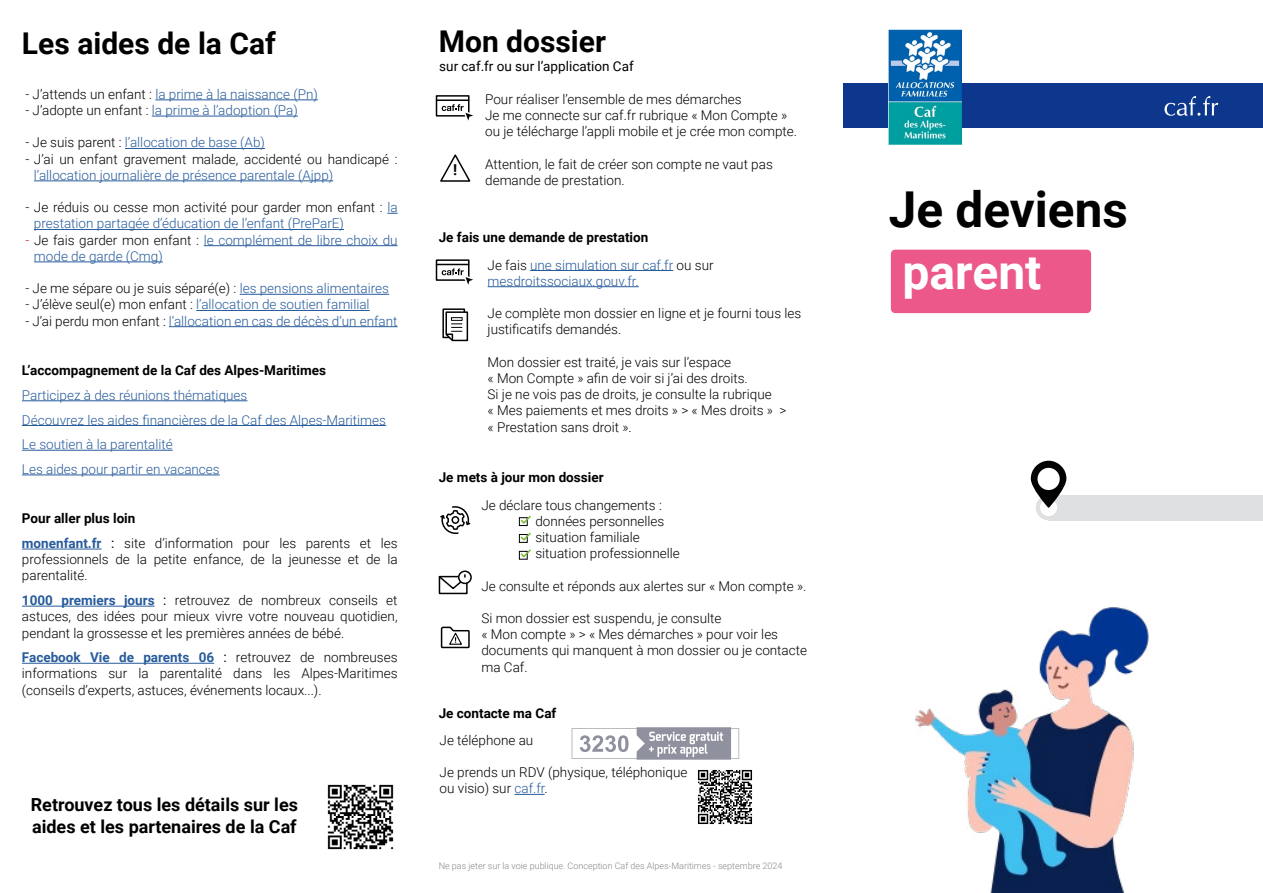
<style>
.page{position:relative;width:1263px;height:893px;background:#fff}
.page>*{position:absolute;margin:0;border:0;box-sizing:border-box;transform-origin:0 0}
.t1{font:700 49.5px "Roboto";color:#000}
.t2{font:700 48px "Roboto";color:#fff}
.t3{font:700 30px "Roboto";color:#000}
.t4{font:700 18px/21.6px "Roboto";color:#000}
.t5{font:700 15px "Roboto";color:#000}
.t6{font:300 13.5px/16.2px "Roboto";color:#000}
.t7{font:300 13.5px/16.2px "Roboto";color:#275b9b}
.t8{font:700 13.5px "Roboto";color:#000}
.t9{font:300 13.5px "Roboto";color:#020203}
.t10{font:13.5px "Roboto";color:#000}
.t11{font:300 9px "Roboto";color:#878787}
.s1{color:#000}
.s2{color:#cd1719}
.s3{color:#275b9b}
.s4{color:#020203}
.s5{font-weight:700}
.s6{font-weight:700;color:#275b9b}
.s7{font-weight:400}
</style>
<div class="page">
<img style="left:915px;top:607px;width:234px;height:286px">
<div style="left:844px;top:83px;width:419px;height:45px;background:#0d378c"></div>
<svg style="left:1164px;top:96px;width:54px;height:20px"></svg>
<img style="left:889px;top:30px;width:72px;height:115px">
<div style="left:1048px;top:495px;width:215px;height:25px;background:#dfe0e1"></div>
<div style="left:1036px;top:495px;width:25px;height:25px;background:#dfe0e1;border-radius:50%"></div>
<div style="left:1040px;top:499px;width:17px;height:17px;background:#fff;border-radius:50%"></div>
<svg style="left:1030px;top:461px;width:37px;height:47px"></svg>
<div style="left:1037px;top:468px;width:23px;height:22px;background:#fff;border-radius:50%"></div>
<hr style="left:155px;top:100px;width:163px;height:1px;background:#275b9b">
<hr style="left:152px;top:116px;width:146px;height:1px;background:#275b9b">
<hr style="left:125px;top:148px;width:140px;height:1px;background:#275b9b">
<hr style="left:34px;top:181px;width:299px;height:1px;background:#275b9b">
<hr style="left:34px;top:229px;width:310px;height:1px;background:#275b9b">
<hr style="left:204px;top:245px;width:194px;height:1px;background:#275b9b">
<hr style="left:34px;top:262px;width:129px;height:1px;background:#275b9b">
<hr style="left:240px;top:294px;width:149px;height:1px;background:#275b9b">
<hr style="left:196px;top:310px;width:174px;height:1px;background:#275b9b">
<hr style="left:169px;top:326px;width:229px;height:1px;background:#275b9b">
<hr style="left:22px;top:400px;width:225px;height:1px;background:#275b9b">
<hr style="left:22px;top:425px;width:364px;height:1px;background:#275b9b">
<hr style="left:22px;top:450px;width:151px;height:1px;background:#275b9b">
<hr style="left:22px;top:475px;width:198px;height:1px;background:#275b9b">
<hr style="left:22px;top:549px;width:80px;height:1px;background:#275b9b">
<hr style="left:22px;top:606px;width:133px;height:1px;background:#275b9b">
<hr style="left:22px;top:663px;width:192px;height:1px;background:#275b9b">
<hr style="left:530px;top:270px;width:143px;height:1px;background:#275b9b">
<hr style="left:488px;top:286px;width:151px;height:1px;background:#275b9b">
<svg style="left:442px;top:308px;width:23px;height:30px"></svg>
<svg style="left:444px;top:311px;width:25px;height:31px"></svg>
<div style="left:451px;top:317px;width:11px;height:4px;border:1px solid #020203"></div>
<svg style="left:440px;top:506px;width:31px;height:28px"></svg>
<div style="left:439px;top:576px;width:29px;height:18px;border:2px solid #020203"></div>
<div style="left:458px;top:570px;width:14px;height:14px;border:2px solid #020203;border-radius:50%"></div>
<svg style="left:438px;top:575px;width:31px;height:15px"></svg>
<svg style="left:440px;top:626px;width:30px;height:23px"></svg>
<div style="left:519px;top:517px;width:9px;height:9px;border:1px solid #000"></div>
<svg style="left:519px;top:516px;width:12px;height:9px"></svg>
<div style="left:519px;top:534px;width:9px;height:9px;border:1px solid #000"></div>
<svg style="left:519px;top:532px;width:12px;height:10px"></svg>
<svg style="left:519px;top:549px;width:12px;height:10px"></svg>
<img style="left:327px;top:784px;width:67px;height:66px">
<hr style="left:514px;top:794px;width:31px;height:1px;background:#275b9b">
<svg style="left:571px;top:727px;width:168px;height:33px"></svg>
<img style="left:697px;top:769px;width:56px;height:56px">
<div style="left:891px;top:250px;width:200px;height:63px;background:#eb5889;border-radius:4px"></div>
<div style="left:436px;top:95px;width:33px;height:22px;background:#fff;border:2px solid #020203"></div>
<hr style="left:437px;top:99px;width:32px;height:2px;background:#020203">
<svg style="left:442px;top:104px;width:31px;height:17px"></svg>
<svg style="left:440px;top:154px;width:31px;height:28px"></svg>
<svg style="left:436px;top:259px;width:33px;height:22px"></svg>
<hr style="left:437px;top:264px;width:32px;height:1px;background:#020203">
<svg style="left:442px;top:268px;width:31px;height:17px"></svg>
<h3 class="t3" style="left:22px;top:22px;width:255px">Les aides de la Caf</h3>
<p class="t7" style="left:25px;top:85px;width:294px"><span class="s1">- J’attends un enfant :</span> la prime à la naissance (Pn)</p>
<p class="t7" style="left:25px;top:102px;width:274px"><span class="s1">- J’adopte un enfant :</span> la prime à l’adoption (Pa)</p>
<p class="t7" style="left:25px;top:134px;width:241px"><span class="s1">- Je suis parent :</span> l’allocation de base (Ab)</p>
<p class="t6" style="left:25px;top:150px;width:374px">- J’ai un enfant gravement malade, accidenté ou handicapé :</p>
<p class="t7" style="left:34px;top:166px;width:301px">l’allocation journalière de présence parentale (Ajpp)</p>
<p class="t7" style="left:34px;top:199px;width:365px;text-indent:-9px"><span class="s1">- Je réduis ou cesse mon activité pour garder mon enfant :</span> la prestation partagée d’éducation de l’enfant (PreParE)</p>
<p class="t7" style="left:34px;top:231px;width:365px;text-indent:-9px"><span class="s2">-</span> <span class="s1">Je fais garder mon enfant :</span> le complément de libre choix du mode de garde (Cmg)</p>
<p class="t9" style="left:25px;top:279px;width:365px">- Je me sépare ou je suis séparé(e) : <span class="s3">les pensions alimentaires</span></p>
<p class="t7" style="left:25px;top:296px;width:346px"><span class="s4">- J’élève seul(e) mon enfant :</span> l’allocation de soutien familial</p>
<p class="t7" style="left:25px;top:312px;width:374px"><span class="s1">- J’ai perdu mon enfant :</span> l’allocation en cas de décès d’un enfant</p>
<p class="t8" style="left:22px;top:361px;width:305px">L’accompagnement de la Caf des Alpes-Maritimes</p>
<p class="t7" style="left:22px;top:382px;width:366px;line-height:24.8px">Participez à des réunions thématiques<br>Découvrez les aides financières de la Caf des Alpes-Maritimes Le soutien à la parentalité<br>Les aides pour partir en vacances</p>
<p class="t6" style="left:22px;top:506px;width:377px;line-height:24.8px"><span class="s5">Pour aller plus loin<br></span><span class="s6">monenfant.fr</span> <span class="s7">:</span> site d’information pour les parents et les</p>
<p class="t6" style="left:22px;top:551px;width:377px">professionnels de la petite enfance, de la jeunesse et de la parentalité.</p>
<p class="t6" style="left:22px;top:592px;width:377px;text-align:justify"><span class="s6">1000 premiers jours</span> <span class="s7">:</span> retrouvez de nombreux conseils et astuces, des idées pour mieux vivre votre nouveau quotidien, pendant la grossesse et les premières années de bébé.</p>
<p class="t6" style="left:22px;top:649px;width:377px;text-align:justify"><span class="s6">Facebook Vie de parents 06</span> <span class="s7">:</span> retrouvez de nombreuses informations sur la parentalité dans les Alpes-Maritimes (conseils d’experts, astuces, événements locaux...).</p>
<h3 class="t4" style="left:31px;top:793px;width:269px">Retrouvez tous les détails sur les aides et les partenaires de la Caf</h3>
<h3 class="t3" style="left:439px;top:20px;width:169px">Mon dossier</h3>
<p class="t10" style="left:439px;top:57px;width:196px">sur caf.fr ou sur l’application Caf</p>
<p class="t5" style="left:453px;top:159px;width:6px">!</p>
<p class="t6" style="left:485px;top:91px;width:313px">Pour réaliser l’ensemble de mes démarches<br>Je me connecte sur caf.fr rubrique « Mon Compte » ou je télécharge l’appli mobile et je crée mon compte.</p>
<p class="t6" style="left:485px;top:155px;width:289px">Attention, le fait de créer son compte ne vaut pas demande de prestation.</p>
<p class="t8" style="left:439px;top:228px;width:211px">Je fais une demande de prestation</p>
<p class="t7" style="left:488px;top:256px;width:228px"><span class="s1">Je fais</span> une simulation sur caf.fr <span class="s1">ou sur </span>mesdroitssociaux.gouv.fr.</p>
<p class="t6" style="left:488px;top:305px;width:315px">Je complète mon dossier en ligne et je fourni tous les justificatifs demandés.</p>
<p class="t6" style="left:488px;top:353px;width:300px">Mon dossier est traité, je vais sur l’espace<br>« Mon Compte » afin de voir si j’ai des droits.<br>Si je ne vois pas de droits, je consulte la rubrique<br>« Mes paiements et mes droits » &gt; « Mes droits » &gt; « Prestation sans droit ».</p>
<p class="t8" style="left:439px;top:467px;width:166px">Je mets à jour mon dossier</p>
<p class="t6" style="left:535px;top:496px;width:146px;text-indent:-54px">Je déclare tous changements : données personnelles situation familiale situation professionnelle</p>
<p class="t6" style="left:481px;top:577px;width:326px">Je consulte et réponds aux alertes sur « Mon compte ».</p>
<p class="t6" style="left:481px;top:610px;width:327px">Si mon dossier est suspendu, je consulte<br>« Mon compte » &gt; « Mes démarches » pour voir les documents qui manquent à mon dossier ou je contacte ma Caf.</p>
<p class="t8" style="left:439px;top:703px;width:119px">Je contacte ma Caf</p>
<p class="t6" style="left:440px;top:731px;width:95px">Je téléphone au</p>
<p class="t6" style="left:440px;top:764px;width:249px">Je prends un RDV (physique, téléphonique ou visio) sur <span class="s3">caf.fr</span>.</p>
<p class="t11" style="left:439px;top:860px;width:345px">Ne pas jeter sur la voie publique. Conception Caf des Alpes-Maritimes - septembre 2024</p>
<h1 class="t1" style="left:889px;top:175px;width:241px">Je deviens</h1>
<h2 class="t2" style="left:902px;top:238px;width:140px">parent</h2>
</div>
